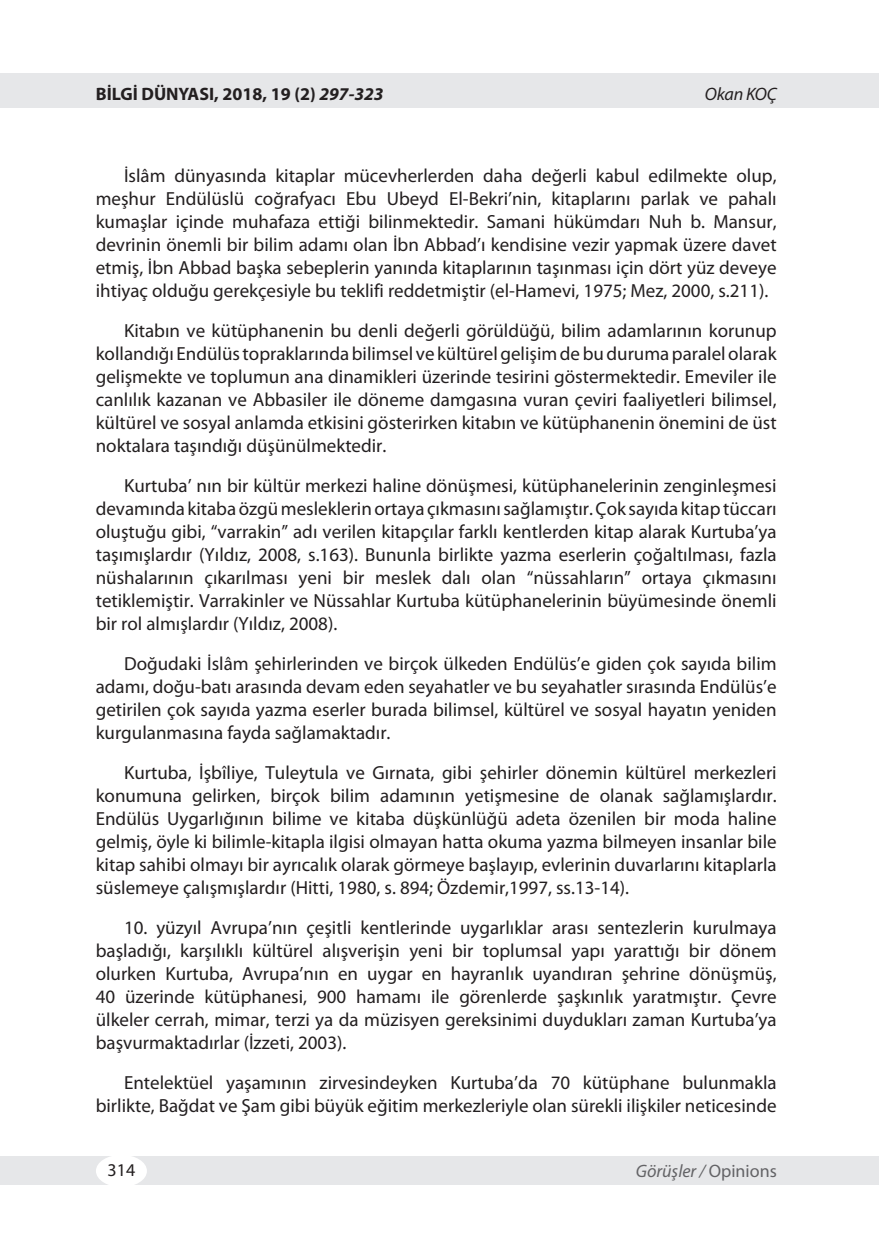
<style>
.page{position:relative;width:879px;height:1253px;background:#fff}
.page>*{position:absolute;margin:0;border:0;box-sizing:border-box;transform-origin:0 0}
.Ana_Metin{font:19px/23px "Myriad Pro";color:#231f20;text-align:justify}
.t1{font:700 18px "Myriad Pro";color:#231f20}
.t2{font:italic 18px "Myriad Pro";color:#636366}
.t3{font:italic 18px "Myriad Pro";letter-spacing:-.01em;color:#231f20}
.t4{font:18px "Myriad Pro";color:#231f20}
.s1{font-style:italic}
.s2{font-style:normal}
</style>
<div class="page">
<div style="left:0;top:74px;width:879px;height:34px;background:#e6e7e9"></div>
<div style="left:0;top:1156px;width:879px;height:28px;background:#e6e7e9"></div>
<div style="left:96px;top:1155px;width:51px;height:32px;background:#fff;border-radius:50%"></div>
<p class="t1" style="left:96px;top:82px;width:289px">BİLGİ DÜNYASI, 2018, 19 (2) <span class="s1">297-323</span></p>
<p class="t3" style="left:705px;top:83px;width:74px">Okan KOÇ</p>
<p class="Ana_Metin" style="left:96px;top:163px;width:682px;text-indent:28px">İslâm dünyasında kitaplar mücevherlerden daha değerli kabul edilmekte olup, meşhur Endülüslü coğrafyacı Ebu Ubeyd El-Bekri’nin, kitaplarını parlak ve pahalı kumaşlar içinde muhafaza ettiği bilinmektedir. Samani hükümdarı Nuh b. Mansur, devrinin önemli bir bilim adamı olan İbn Abbad’ı kendisine vezir yapmak üzere davet etmiş, İbn Abbad başka sebeplerin yanında kitaplarının taşınması için dört yüz deveye ihtiyaç olduğu gerekçesiyle bu teklifi reddetmiştir (el-Hamevi, 1975; Mez, 2000, s.211).</p>
<p class="Ana_Metin" style="left:96px;top:318px;width:682px;text-indent:28px">Kitabın ve kütüphanenin bu denli değerli görüldüğü, bilim adamlarının korunup kollandığı Endülüs topraklarında bilimsel ve kültürel gelişim de bu duruma paralel olarak gelişmekte ve toplumun ana dinamikleri üzerinde tesirini göstermektedir. Emeviler ile canlılık kazanan ve Abbasiler ile döneme damgasına vuran çeviri faaliyetleri bilimsel, kültürel ve sosyal anlamda etkisini gösterirken kitabın ve kütüphanenin önemini de üst noktalara taşındığı düşünülmektedir.</p>
<p class="Ana_Metin" style="left:96px;top:473px;width:682px;text-indent:28px">Kurtuba’ nın bir kültür merkezi haline dönüşmesi, kütüphanelerinin zenginleşmesi devamında kitaba özgü mesleklerin ortaya çıkmasını sağlamıştır. Çok sayıda kitap tüccarı oluştuğu gibi, “varrakin” adı verilen kitapçılar farklı kentlerden kitap alarak Kurtuba’ya taşımışlardır (Yıldız, 2008, s.163). Bununla birlikte yazma eserlerin çoğaltılması, fazla nüshalarının çıkarılması yeni bir meslek dalı olan “nüssahların” ortaya çıkmasını tetiklemiştir. Varrakinler ve Nüssahlar Kurtuba kütüphanelerinin büyümesinde önemli bir rol almışlardır (Yıldız, 2008).</p>
<p class="Ana_Metin" style="left:96px;top:651px;width:682px;text-indent:28px">Doğudaki İslâm şehirlerinden ve birçok ülkeden Endülüs’e giden çok sayıda bilim adamı, doğu-batı arasında devam eden seyahatler ve bu seyahatler sırasında Endülüs’e getirilen çok sayıda yazma eserler burada bilimsel, kültürel ve sosyal hayatın yeniden kurgulanmasına fayda sağlamaktadır.</p>
<p class="Ana_Metin" style="left:96px;top:760px;width:682px;text-indent:28px">Kurtuba, İşbîliye, Tuleytula ve Gırnata, gibi şehirler dönemin kültürel merkezleri konumuna gelirken, birçok bilim adamının yetişmesine de olanak sağlamışlardır.<br>Endülüs Uygarlığının bilime ve kitaba düşkünlüğü adeta özenilen bir moda haline gelmiş, öyle ki bilimle-kitapla ilgisi olmayan hatta okuma yazma bilmeyen insanlar bile kitap sahibi olmayı bir ayrıcalık olarak görmeye başlayıp, evlerinin duvarlarını kitaplarla süslemeye çalışmışlardır (Hitti, 1980, s. 894; Özdemir,1997, ss.13-14).</p>
<p class="Ana_Metin" style="left:96px;top:915px;width:682px;text-indent:28px">10. yüzyıl Avrupa’nın çeşitli kentlerinde uygarlıklar arası sentezlerin kurulmaya başladığı, karşılıklı kültürel alışverişin yeni bir toplumsal yapı yarattığı bir dönem olurken Kurtuba, Avrupa’nın en uygar en hayranlık uyandıran şehrine dönüşmüş, 40 üzerinde kütüphanesi, 900 hamamı ile görenlerde şaşkınlık yaratmıştır. Çevre ülkeler cerrah, mimar, terzi ya da müzisyen gereksinimi duydukları zaman Kurtuba’ya başvurmaktadırlar (İzzeti, 2003).</p>
<p class="Ana_Metin" style="left:96px;top:1070px;width:682px;text-align:right">Entelektüel yaşamının zirvesindeyken Kurtuba’da 70 kütüphane bulunmakla birlikte, Bağdat ve Şam gibi büyük eğitim merkezleriyle olan sürekli ilişkiler neticesinde</p>
<p class="t4" style="left:108px;top:1159px;width:29px">314</p>
<p class="t2" style="left:636px;top:1160px;width:143px">Görüşler / <span class="s2">Opinions</span></p>
</div>
